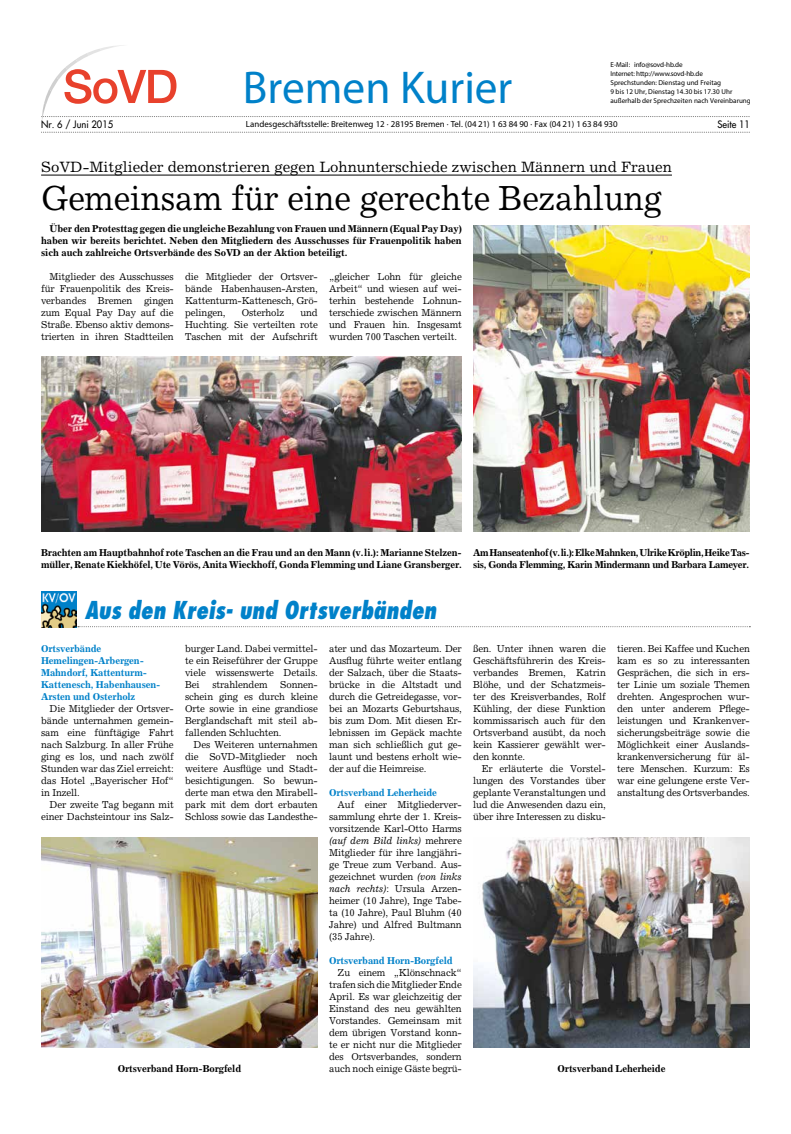
<style>
.page{position:relative;width:791px;height:1134px;background:#fff}
.page>*{position:absolute;margin:0;border:0;box-sizing:border-box;transform-origin:0 0}
.t1{font:46.2px "Futura";color:#0081c9}
.t2{font:35px "Excelsior";letter-spacing:-.005em;color:#000;scale:.94 1}
.t3{font:italic 800 condensed 24px "Futura";color:#0081c9;scale:.93 1}
.t4{font:15px "Excelsior";color:#000}
.t5{font:10px/12px "Excelsior";letter-spacing:-.015em;color:#000;text-align:justify;scale:.96 1}
.t6{font:700 10px/12px "Excelsior";letter-spacing:-.015em;color:#000;text-align:justify;scale:.96 1}
.t7{font:700 10px/12px "Excelsior";letter-spacing:-.015em;color:#0081c9;scale:.96 1}
.t8{font:700 10px/12px "Excelsior";letter-spacing:-.035em;color:#000;scale:.96 1}
.t9{font:10px "Futura";color:#000;scale:.94 1}
.t10{font:800 8.9px "Futura";color:#000}
.t11{font:7.1px/8.9px "Futura";color:#000}
.s1{font-style:italic}
</style>
<div class="page">
<hr style="left:41px;top:175px;width:631px;height:1px;background:#000">
<img style="left:473px;top:225px;width:277px;height:306px">
<img style="left:41px;top:356px;width:420px;height:176px">
<img style="left:41px;top:592px;width:36px;height:35px">
<svg style="left:78px;top:626px;width:672px;height:1px"></svg>
<img style="left:473px;top:837px;width:276px;height:211px">
<img style="left:41px;top:837px;width:276px;height:211px">
<svg style="left:41px;top:132px;width:709px;height:1px"></svg>
<svg style="left:41px;top:45px;width:709px;height:75px"></svg>
<h1 class="t1" style="left:243px;top:59px;width:271px">Bremen Kurier</h1>
<p class="t11" style="left:610px;top:60px;width:142px">E-Mail: info@sovd-hb.de<br>Internet: http://www.sovd-hb.de Sprechstunden: Dienstag und Freitag<br>9 bis 12 Uhr, Dienstag 14.30 bis 17.30 Uhr außerhalb der Sprechzeiten nach Vereinbarung</p>
<p class="t9" style="left:41px;top:117px;width:78px">Nr. 6 / Juni 2015</p>
<p class="t10" style="left:246px;top:118px;width:373px">Landesgeschäftsstelle: Breitenweg 12 · 28195 Bremen · Tel. (04 21) 1 63 84 90 · Fax (04 21) 1 63 84 930</p>
<p class="t9" style="left:717px;top:118px;width:36px">Seite 11</p>
<h3 class="t4" style="left:41px;top:158px;width:632px">SoVD-Mitglieder demonstrieren gegen Lohnunterschiede zwischen Männern und Frauen</h3>
<h2 class="t2" style="left:41px;top:177px;width:662px">Gemeinsam für eine gerechte Bezahlung</h2>
<p class="t6" style="left:41px;top:222px;width:440px;text-indent:9px">Über den Protesttag gegen die ungleiche Bezahlung von Frauen und Männern (Equal Pay Day) haben wir bereits berichtet. Neben den Mitgliedern des Ausschusses für Frauenpolitik haben sich auch zahlreiche Ortsverbände des SoVD an der Aktion beteiligt.</p>
<p class="t5" style="left:41px;top:270px;width:140px;text-indent:9px">Mitglieder des Ausschusses für Frauenpolitik des Kreis&shy;verbandes Bremen gingen zum Equal Pay Day auf die Straße. Ebenso aktiv demons&shy;trierten in ihren Stadtteilen</p>
<p class="t5" style="left:185px;top:270px;width:140px">die Mitglieder der Ortsver&shy;bände Habenhausen-Arsten, Kattenturm-Kattenesch, Grö&shy;pelingen,</p>
<p class="t5" style="left:185px;top:306px;width:140px;text-indent:115px">und Huchting. Sie verteilten rote Taschen mit der Aufschrift</p>
<p class="t5" style="left:242px;top:306px;width:46px">Osterholz</p>
<p class="t5" style="left:329px;top:270px;width:140px">„gleicher Lohn für gleiche Arbeit“ und wiesen auf wei&shy;terhin bestehende Lohnun&shy;terschiede zwischen Männern und Frauen hin. Insgesamt wurden 700 Taschen verteilt.</p>
<p class="t6" style="left:41px;top:546px;width:440px">Brachten am Hauptbahnhof rote Taschen an die Frau und an den Mann (v.li.): Marianne Stelzen&shy;müller, Renate Kiekhöfel, Ute Vörös, Anita Wieckhoff, Gonda Flemming und Liane Gransberger.</p>
<h3 class="t3" style="left:85px;top:594px;width:380px">Aus den Kreis- und Ortsverbänden</h3>
<p class="t7" style="left:41px;top:642px;width:126px">Ortsverbände<br>Hemelingen-Arbergen-<br>Mahndorf, Kattenturm-<br>Kattenesch, Habenhausen-<br>Arsten und Osterholz</p>
<p class="t5" style="left:41px;top:702px;width:140px;text-indent:9px">Die Mitglieder der Ortsver&shy;bände unternahmen gemein&shy;sam eine fünftägige Fahrt nach Salzburg. In aller Frühe ging es los, und nach zwölf Stunden war das Ziel erreicht: das Hotel „Bayerischer Hof“ in Inzell.</p>
<p class="t5" style="left:41px;top:798px;width:140px;text-align:right">Der zweite Tag begann mit einer Dachsteintour ins Salz-</p>
<p class="t8" style="left:473px;top:546px;width:290px">Am Hanseatenhof (v.li.): Elke Mahnken, Ulrike Kröplin, Heike Tas&shy;sis, Gonda Flemming, Karin Mindermann und Barbara Lameyer.</p>
<p class="t5" style="left:473px;top:642px;width:140px">ßen. Unter ihnen waren die Geschäftsführerin des Kreis&shy;verbandes Bremen, Katrin Blöhe, und der Schatzmeis&shy;ter des Kreisverbandes, Rolf Kühling, der diese Funktion kommissarisch auch für den Ortsverband ausübt, da noch kein Kassierer gewählt wer&shy;den konnte.</p>
<p class="t5" style="left:473px;top:762px;width:140px;text-indent:9px">Er erläuterte die Vorstel&shy;lungen des Vorstandes über geplante Veranstaltungen und lud die Anwesenden dazu ein, über ihre Interessen zu disku-</p>
<p class="t5" style="left:617px;top:642px;width:140px">tieren. Bei Kaffee und Kuchen kam es so zu interessanten Gesprächen, die sich in ers&shy;ter Linie um soziale Themen drehten. Angesprochen wur&shy;den unter anderem Pflege&shy;leistungen und Krankenver&shy;sicherungsbeiträge sowie die Möglichkeit einer Auslands&shy;krankenversicherung für äl&shy;tere Menschen. Kurzum: Es war eine gelungene erste Ver&shy;anstaltung des Ortsverbandes.</p>
<p class="t5" style="left:185px;top:642px;width:140px">burger Land. Dabei vermittel&shy;te ein Reiseführer der Gruppe viele wissenswerte Details.<br>Bei</p>
<p class="t5" style="left:329px;top:642px;width:140px">ater und das Mozarteum. Der Ausflug führte weiter entlang der Salzach, über die Staats&shy;brücke in die Altstadt und durch die Getreidegasse, vor&shy;bei an Mozarts Geburtshaus, bis zum Dom. Mit diesen Er&shy;lebnissen im Gepäck machte man sich schließlich gut ge&shy;launt und bestens erholt wie&shy;der auf die Heimreise.</p>
<p class="t7" style="left:329px;top:786px;width:114px">Ortsverband Leherheide</p>
<p class="t5" style="left:329px;top:798px;width:140px;text-indent:9px">Auf einer Mitgliederver&shy;sammlung ehrte der 1. Kreis&shy;vorsitzende Karl-Otto Harms <span class="s1">(auf dem Bild links)</span> mehrere Mitglieder für ihre langjähri&shy;ge Treue zum Verband. Aus&shy;gezeichnet wurden <span class="s1">(von links nach rechts)</span>: Ursula Arzen&shy;heimer (10 Jahre), Inge Tabe&shy;ta (10 Jahre), Paul Bluhm (40<br>Jahre) und Alfred Bultmann (35 Jahre).</p>
<p class="t7" style="left:329px;top:954px;width:130px">Ortsverband Horn-Borgfeld</p>
<p class="t5" style="left:329px;top:966px;width:140px;text-indent:9px">Zu einem „Klönschnack“ trafen sich die Mitglieder Ende April. Es war gleichzeitig der Einstand des neu gewählten Vorstandes. Gemeinsam mit dem übrigen Vorstand konn&shy;te er nicht nur die Mitglieder des Ortsverbandes, sondern auch noch einige Gäste begrü-</p>
<p class="t5" style="left:212px;top:678px;width:59px">strahlendem</p>
<p class="t5" style="left:185px;top:678px;width:140px;text-indent:95px">Sonnen&shy;schein ging es durch kleine Orte sowie in eine grandiose Berglandschaft mit steil ab&shy;fallenden Schluchten.</p>
<p class="t5" style="left:185px;top:738px;width:140px;text-indent:9px">Des Weiteren unternahmen die SoVD-Mitglieder noch weitere Ausflüge und Stadt&shy;besichtigungen. So bewun&shy;derte man etwa den Mirabell&shy;park mit dem dort erbauten Schloss sowie das Landesthe-</p>
<p class="t6" style="left:118px;top:1062px;width:130px">Ortsverband Horn-Borgfeld</p>
<p class="t6" style="left:557px;top:1062px;width:114px">Ortsverband Leherheide</p>
</div>
